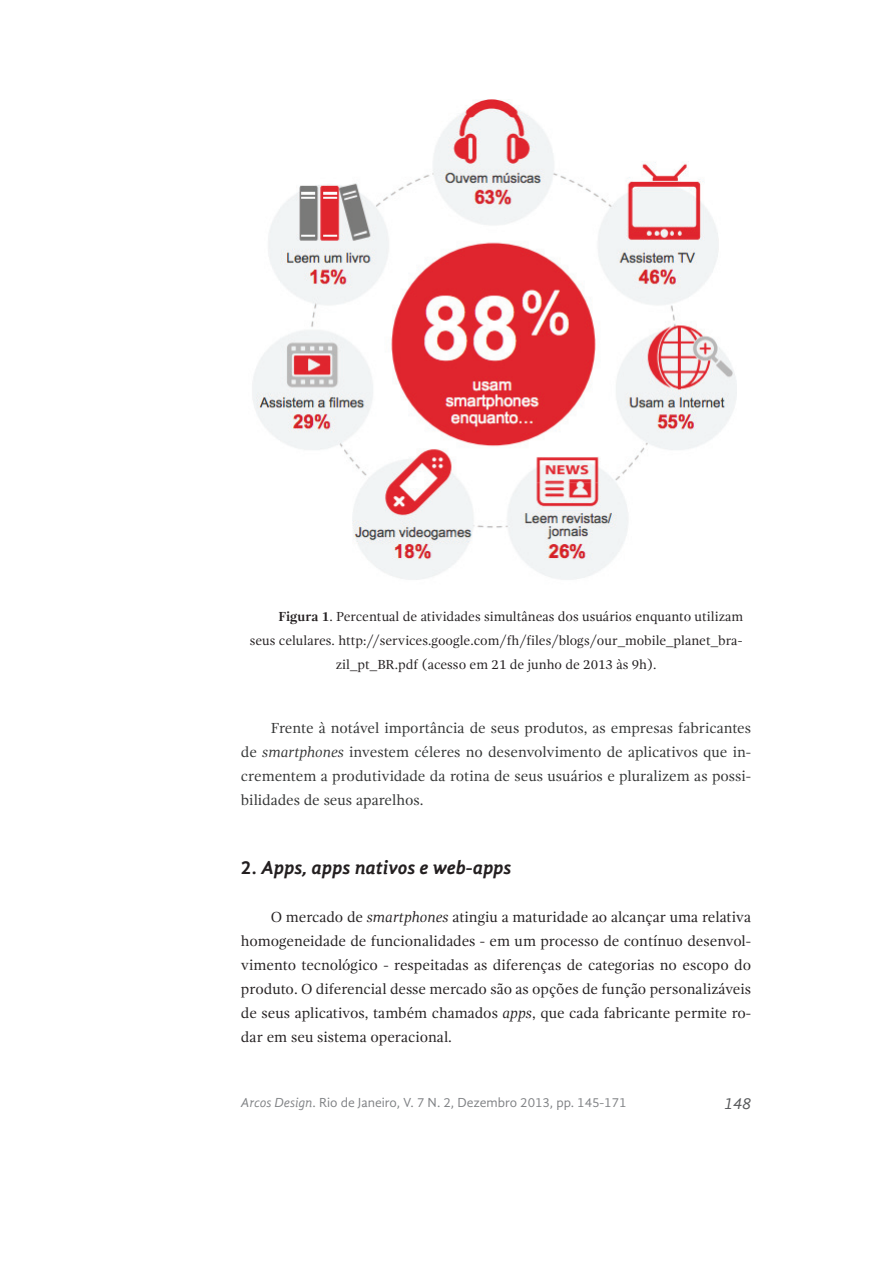
<style>
.page{position:relative;width:893px;height:1263px;background:#fff}
.page>*{position:absolute;margin:0;border:0;box-sizing:border-box;transform-origin:0 0}
.t1{font:italic 700 19.5px "Gandhi Sans";color:#231f20}
.t2{font:italic 16.5px "Gandhi Sans";color:#57585a}
.t3{font:15px/24px "Gandhi Serif";color:#231f20;text-align:justify}
.t4{font:15px/24px "Gandhi Serif";color:#323333;text-align:justify}
.t5{font:13.5px "Gandhi Serif";color:#231f20}
.t6{font:13.5px "Gandhi Sans";color:#808285}
.s1{font-weight:700}
.s2{font-style:italic}
.s3{font-style:normal}
</style>
<div class="page">
<img style="left:252px;top:99px;width:485px;height:481px">
<p class="t5" style="left:279px;top:608px;width:466px"><span class="s1">Figura 1</span>. Percentual de atividades simultâneas dos usuários enquanto utilizam</p>
<p class="t5" style="left:250px;top:632px;width:494px">seus celulares. http://services.google.com/fh/files/blogs/our_mobile_planet_bra-</p>
<p class="t5" style="left:336px;top:656px;width:322px">zil_pt_BR.pdf (acesso em 21 de junho de 2013 às 9h).</p>
<p class="t4" style="left:241px;top:716px;width:512px;text-indent:30px">Frente à notável importância de seus produtos, as empresas fabricantes de <span class="s2">smartphones</span> investem céleres no desenvolvimento de aplicativos que in&shy;crementem a produtividade da rotina de seus usuários e pluralizem as possi&shy;bilidades de seus aparelhos.</p>
<h1 class="t1" style="left:241px;top:856px;width:272px"><span class="s3">2.</span> Apps, apps nativos e web-apps</h1>
<p class="t3" style="left:241px;top:905px;width:512px;text-indent:30px">O mercado de <span class="s2">smartphones</span> atingiu a maturidade ao alcançar uma relativa homogeneidade de funcionalidades - em um processo de contínuo desenvol&shy;vimento tecnológico - respeitadas as diferenças de categorias no escopo do produto. O diferencial desse mercado são as opções de função personalizáveis de seus aplicativos, também chamados <span class="s2">apps</span>, que cada fabricante permite ro&shy;dar em seu sistema operacional.</p>
<p class="t6" style="left:241px;top:1095px;width:387px"><span class="s2">Arcos Design</span>. Rio de Janeiro, V. 7 N. 2, Dezembro 2013, pp. 145-171</p>
<p class="t2" style="left:724px;top:1094px;width:29px">148</p>
</div>
